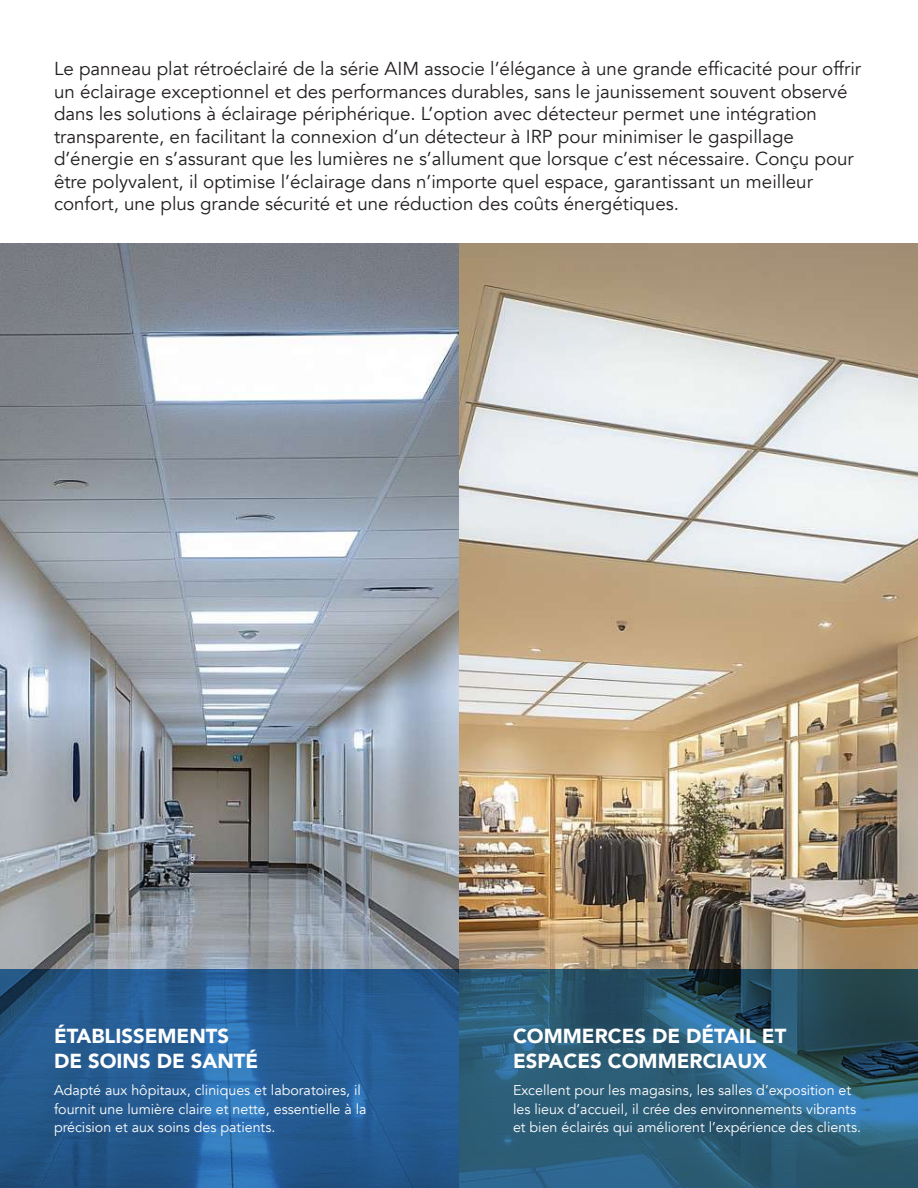
<style>
.page{position:relative;width:918px;height:1188px;background:#fff}
.page>*{position:absolute;margin:0;border:0;box-sizing:border-box;transform-origin:0 0}
.t1{font:900 20.25px/24.3px "Avenir";color:#fff}
.t2{font:18.75px/22.5px "Avenir";color:#231f20}
.t3{font:14.25px/18.6px "Avenir";color:#fff}
</style>
<div class="page">
<img style="left:0;top:243px;width:459px;height:726px">
<img style="left:459px;top:243px;width:459px;height:726px">
<svg style="left:0;top:969px;width:918px;height:219px;background:#285b84"></svg>
<p class="t2" style="left:54px;top:58px;width:809px">Le panneau plat rétroéclairé de la série AIM associe l’élégance à une grande efficacité pour offrir un éclairage exceptionnel et des performances durables, sans le jaunissement souvent observé dans les solutions à éclairage périphérique. L’option avec détecteur permet une intégration transparente, en facilitant la connexion d’un détecteur à IRP pour minimiser le gaspillage d’énergie en s’assurant que les lumières ne s’allument que lorsque c’est nécessaire. Conçu pour être polyvalent, il optimise l’éclairage dans n’importe quel espace, garantissant un meilleur confort, une plus grande sécurité et une réduction des coûts énergétiques.</p>
<p class="t1" style="left:54px;top:1024px;width:206px">ÉTABLISSEMENTS<br>DE SOINS DE SANTÉ</p>
<p class="t3" style="left:54px;top:1081px;width:314px">Adapté aux hôpitaux, cliniques et laboratoires, il fournit une lumière claire et nette, essentielle à la précision et aux soins des patients.</p>
<p class="t1" style="left:513px;top:1024px;width:275px">COMMERCES DE DÉTAIL ET<br>ESPACES COMMERCIAUX</p>
<p class="t3" style="left:513px;top:1081px;width:350px">Excellent pour les magasins, les salles d’exposition et les lieux d’accueil, il crée des environnements vibrants et bien éclairés qui améliorent l’expérience des clients.</p>
</div>
